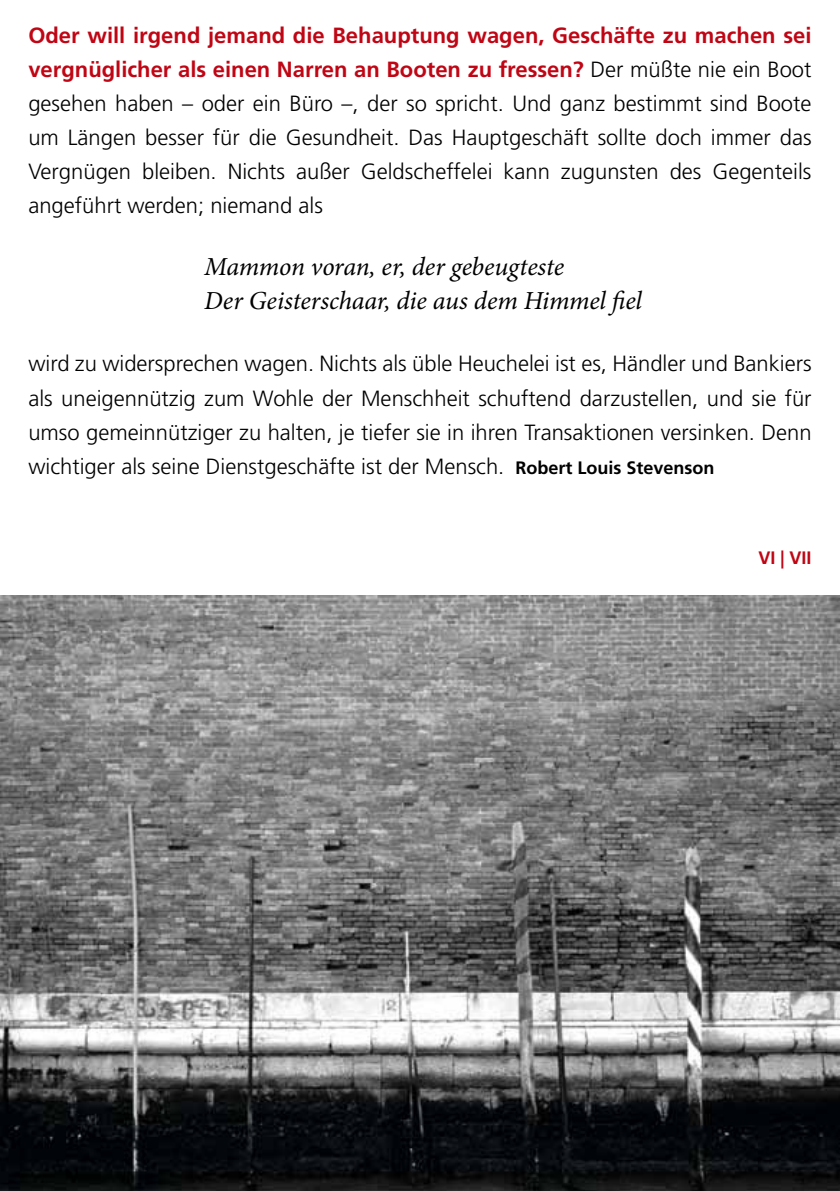
<style>
.page{position:relative;width:840px;height:1191px;background:#fff}
.page>*{position:absolute;margin:0;border:0;box-sizing:border-box;transform-origin:0 0}
.t1{font:italic 26px/34px "Minion Pro";letter-spacing:-.01em;color:#000}
.t2{font:300 22px/34px "Frutiger LT";color:#000;text-align:justify}
.t3{font:700 18px "Frutiger LT";color:#c00514}
.s1{font-weight:700;color:#c00514}
.s2{font-weight:700;font-size:18px}
</style>
<div class="page">
<img style="left:0;top:595px;width:839px;height:596px">
<p class="t2" style="left:28px;top:18px;width:784px"><span class="s1">Oder will irgend jemand die Behauptung wagen, Geschäfte zu machen sei vergnüglicher als einen Narren an Booten zu fressen?</span> Der müßte nie ein Boot gesehen haben – oder ein Büro –, der so spricht. Und ganz bestimmt sind Boote um Längen besser für die Gesundheit. Das Hauptgeschäft sollte doch immer das Vergnügen bleiben. Nichts außer Geldscheffelei kann zugunsten des Gegenteils angeführt werden; niemand als</p>
<p class="t1" style="left:204px;top:250px;width:439px">Mammon voran, er, der gebeugteste<br>Der Geisterschaar, die aus dem Himmel fiel</p>
<p class="t2" style="left:28px;top:347px;width:784px">wird zu widersprechen wagen. Nichts als üble Heuchelei ist es, Händler und Bankiers als uneigennützig zum Wohle der Menschheit schuftend darzustellen, und sie für umso gemeinnütziger zu halten, je tiefer sie in ihren Transaktionen versinken. Denn wichtiger als seine Dienstgeschäfte ist der Mensch. <span class="s2">Robert Louis Stevenson</span></p>
<p class="t3" style="left:758px;top:547px;width:55px">VI | VII</p>
</div>
